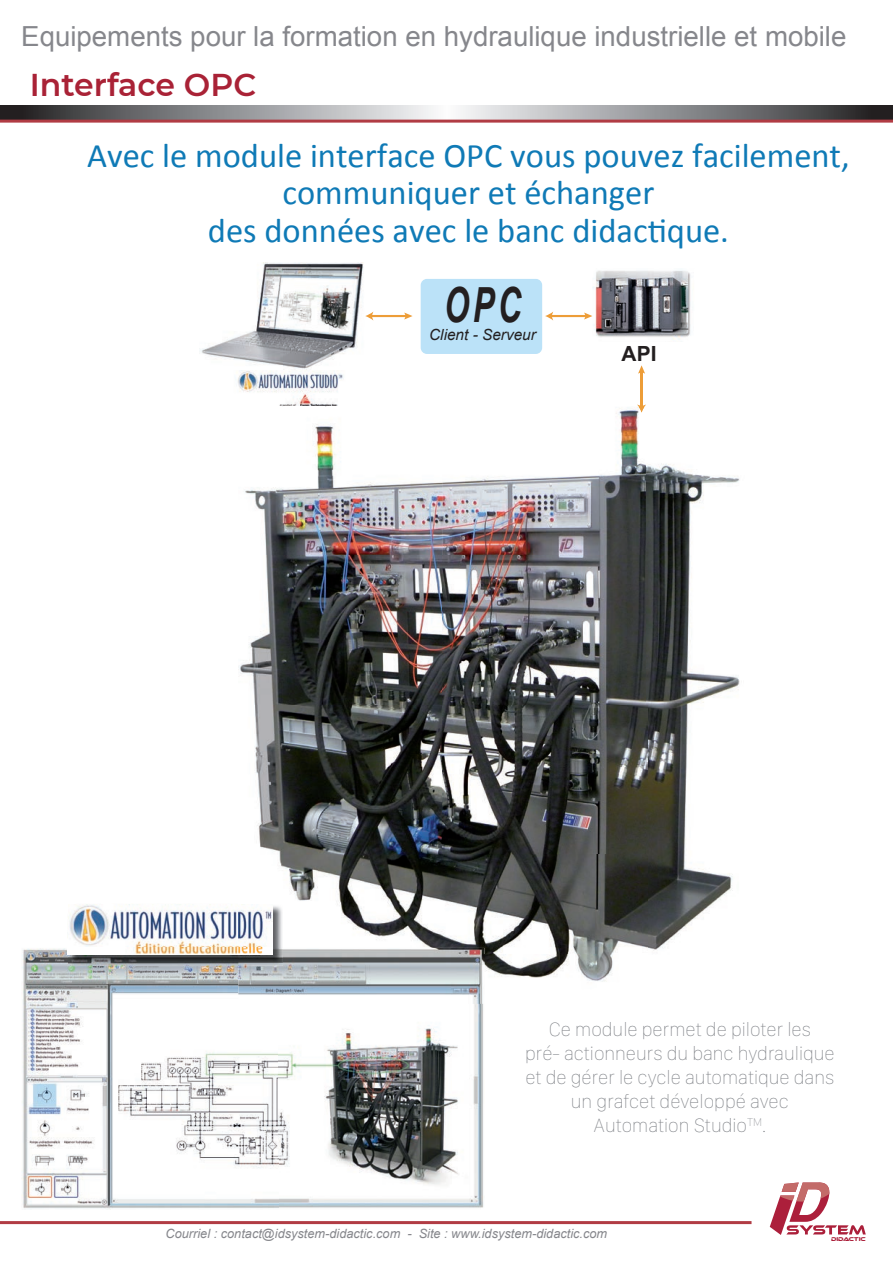
<style>
.page{position:relative;width:893px;height:1263px;background:#fff}
.page>*{position:absolute;margin:0;border:0;box-sizing:border-box;transform-origin:0 0}
.t1{font:italic 700 48.45px "Arial";color:#231f20;scale:.67 1}
.t2{font:34.5px/37.5px "Calibri";color:#0f7ab6;text-align:center}
.t3{font:600 31.5px "Montserrat";color:#a92236}
.t4{font:27.6px "Arial";color:#86878c}
.t5{font:700 20.85px "Arial";color:#231f20}
.t6{font:200 19.95px/24px "SF Compact Display";color:#787b80;text-align:center}
.t7{font:italic 15.3px "Arial";color:#231f20}
.t8{font:italic 12.75px "Arial";color:#86878c}
.t9{font:5.7px "Ethnocentric Rg";letter-spacing:-.035em;color:#ab1f3a}
</style>
<div class="page">
<div style="left:0;top:105px;width:21px;height:15px;background:#231f20"></div>
<div style="left:872px;top:105px;width:21px;height:15px;background:#231f20"></div>
<svg style="left:21px;top:105px;width:425px;height:15px;background:#929093"></svg>
<svg style="left:446px;top:105px;width:426px;height:15px;background:#939193"></svg>
<hr style="left:0;top:120px;width:893px;height:3px;background:#b13c44">
<hr style="left:0;top:1221px;width:751px;height:3px;background:#b13c44">
<svg style="left:770px;top:1182px;width:96px;height:53px"></svg>
<hr style="left:640px;top:371px;width:3px;height:36px;background:#ed9d38">
<svg style="left:638px;top:365px;width:7px;height:9px"></svg>
<img style="left:238px;top:370px;width:105px;height:37px">
<img style="left:200px;top:262px;width:164px;height:108px">
<div style="left:421px;top:279px;width:121px;height:75px;background:#bbe2f8;border-radius:6px"></div>
<img style="left:593px;top:270px;width:98px;height:70px">
<img style="left:238px;top:407px;width:409px;height:447px">
<img style="left:647px;top:464px;width:93px;height:487px">
<img style="left:279px;top:854px;width:317px;height:100px">
<img style="left:596px;top:854px;width:51px;height:128px">
<img style="left:485px;top:954px;width:111px;height:27px">
<svg style="left:637px;top:404px;width:9px;height:9px"></svg>
<img style="left:238px;top:407px;width:107px;height:3px">
<hr style="left:551px;top:315px;width:36px;height:2px;background:#ed9d38">
<svg style="left:584px;top:312px;width:8px;height:7px"></svg>
<svg style="left:545px;top:311px;width:8px;height:9px"></svg>
<hr style="left:371px;top:315px;width:36px;height:2px;background:#ed9d38">
<svg style="left:404px;top:312px;width:9px;height:7px"></svg>
<svg style="left:365px;top:312px;width:8px;height:8px"></svg>
<img style="left:22px;top:948px;width:256px;height:262px">
<img style="left:278px;top:1004px;width:206px;height:204px">
<img style="left:238px;top:948px;width:247px;height:56px">
<img style="left:238px;top:905px;width:45px;height:43px">
<img style="left:67px;top:904px;width:171px;height:62px">
<img style="left:238px;top:948px;width:45px;height:18px">
<img style="left:238px;top:948px;width:34px;height:7px">
<h3 class="t4" style="left:21px;top:18px;width:827px">Equipements pour la formation en hydraulique industrielle et mobile</h3>
<h3 class="t3" style="left:30px;top:63px;width:228px">Interface OPC</h3>
<h2 class="t2" style="left:87px;top:135px;width:764px">Avec le module interface OPC vous pouvez facilement, communiquer et échanger<br>des données avec le banc didactique.</h2>
<h1 class="t1" style="left:444px;top:274px;width:116px">OPC</h1>
<p class="t7" style="left:429px;top:325px;width:108px">Client - Serveur</p>
<p class="t5" style="left:622px;top:340px;width:36px">API</p>
<p class="t6" style="left:525px;top:1019px;width:311px">Ce module permet de piloter les<br>pré- actionneurs du banc hydraulique et de gérer le cycle automatique dans un grafcet développé avec<br>Automation Studio<sup>TM</sup>.</p>
<p class="t8" style="left:166px;top:1225px;width:443px">Courriel : contact@idsystem-didactic.com - Site : www.idsystem-didactic.com</p>
<p class="t9" style="left:831px;top:1235px;width:36px">DIDACTIC</p>
</div>
